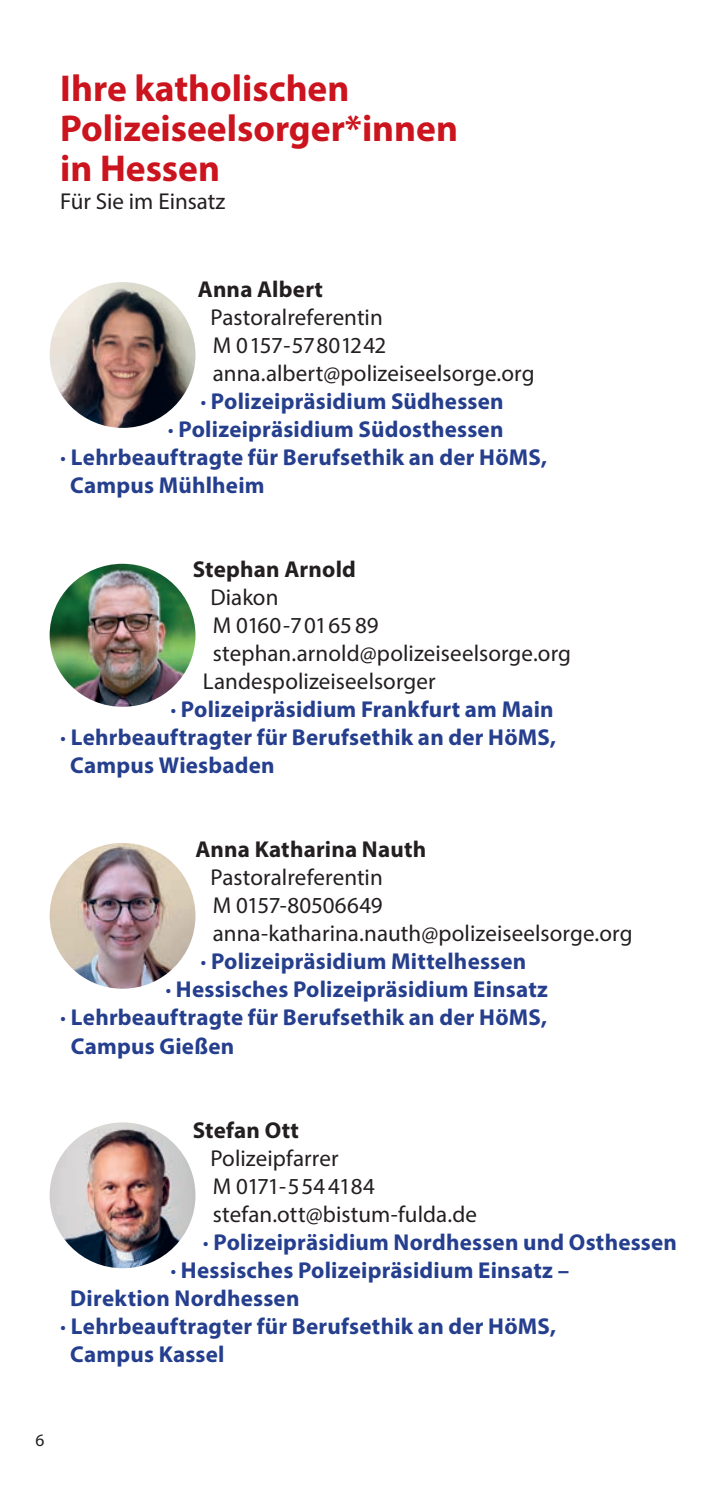
<style>
.page{position:relative;width:702px;height:1489px;background:#fff}
.page>*{position:absolute;margin:0;border:0;box-sizing:border-box;transform-origin:0 0}
.t1{font:700 37.5px/40px "Myriad Pro";color:#cb141d}
.t2{font:700 23px "Myriad Pro";letter-spacing:.01em;color:#253f8e}
.t3{font:23px/28px "Myriad Pro";letter-spacing:.005em;color:#231f20}
.t4{font:700 23px "Myriad Pro";letter-spacing:.01em;color:#231f20}
.t5{font:17.5px "Myriad Pro";color:#231f20}
</style>
<div class="page">
<img style="left:50px;top:282px;width:145px;height:146px;border-radius:73px">
<img style="left:50px;top:563px;width:145px;height:143px">
<img style="left:50px;top:842px;width:145px;height:146px;border-radius:73px">
<img style="left:50px;top:1122px;width:145px;height:146px;border-radius:73px">
<h1 class="t1" style="left:60px;top:67px;width:399px">Ihre katholischen<br>Polizeiseelsorger*innen in Hessen</h1>
<p class="t3" style="left:60px;top:187px;width:167px">Für Sie im Einsatz</p>
<p class="t4" style="left:198px;top:274px;width:127px">Anna Albert</p>
<p class="t3" style="left:210px;top:303px;width:326px">Pastoralreferentin<br>M 0157-57801242 anna.albert@polizeiseelsorge.org</p>
<p class="t2" style="left:200px;top:386px;width:305px">· Polizeipräsidium Südhessen</p>
<p class="t2" style="left:168px;top:414px;width:337px">· Polizeipräsidium Südosthessen</p>
<p class="t2" style="left:60px;top:442px;width:488px">· Lehrbeauftragte für Berufsethik an der HöMS,</p>
<p class="t2" style="left:70px;top:470px;width:196px">Campus Mühlheim</p>
<p class="t4" style="left:193px;top:554px;width:165px">Stephan Arnold</p>
<p class="t3" style="left:210px;top:583px;width:70px">Diakon</p>
<p class="t3" style="left:213px;top:611px;width:167px">M 0160-70165 89</p>
<p class="t3" style="left:213px;top:639px;width:360px">stephan.arnold@polizeiseelsorge.org</p>
<p class="t3" style="left:203px;top:667px;width:234px">Landespolizeiseelsorger</p>
<p class="t2" style="left:170px;top:694px;width:385px">· Polizeipräsidium Frankfurt am Main</p>
<p class="t2" style="left:60px;top:722px;width:497px">· Lehrbeauftragter für Berufsethik an der HöMS,</p>
<p class="t2" style="left:70px;top:750px;width:206px">Campus Wiesbaden</p>
<p class="t4" style="left:195px;top:834px;width:232px">Anna Katharina Nauth</p>
<p class="t3" style="left:210px;top:863px;width:423px">Pastoralreferentin<br>M 0157-80506649 anna-katharina.nauth@polizeiseelsorge.org</p>
<p class="t2" style="left:200px;top:946px;width:327px">· Polizeipräsidium Mittelhessen</p>
<p class="t2" style="left:165px;top:974px;width:384px">· Hessisches Polizeipräsidium Einsatz</p>
<p class="t2" style="left:60px;top:1002px;width:488px">· Lehrbeauftragte für Berufsethik an der HöMS,</p>
<p class="t2" style="left:71px;top:1030px;width:165px">Campus Gießen</p>
<p class="t4" style="left:193px;top:1114px;width:108px">Stefan Ott</p>
<p class="t3" style="left:210px;top:1143px;width:268px">Polizeipfarrer<br>M 0171-554 4184 stefan.ott@bistum-fulda.de</p>
<p class="t2" style="left:203px;top:1226px;width:475px">· Polizeipräsidium Nordhessen und Osthessen</p>
<p class="t2" style="left:170px;top:1254px;width:400px">· Hessisches Polizeipräsidium Einsatz –</p>
<p class="t2" style="left:70px;top:1282px;width:231px">Direktion Nordhessen</p>
<p class="t2" style="left:60px;top:1310px;width:497px">· Lehrbeauftragter für Berufsethik an der HöMS,</p>
<p class="t2" style="left:70px;top:1338px;width:156px">Campus Kassel</p>
<p class="t5" style="left:35px;top:1428px;width:10px">6</p>
</div>
